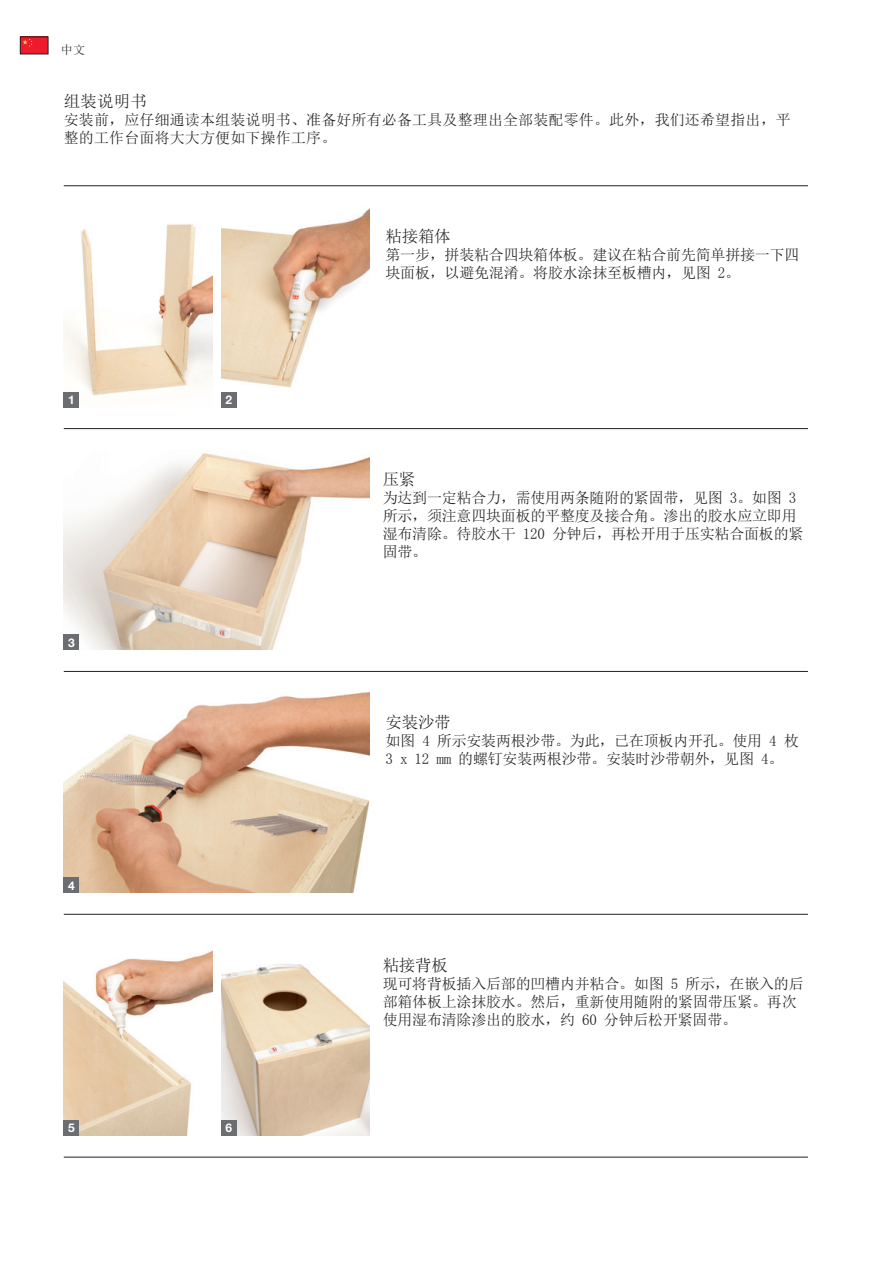
<style>
.page{position:relative;width:893px;height:1263px;background:#fff}
.page>*{position:absolute;margin:0;border:0;box-sizing:border-box;transform-origin:0 0}
.t1{font:16.5px "Sim Sun";letter-spacing:-.015em;color:#231f20}
.t2{font:15px/18px "Sim Sun";letter-spacing:-.015em;color:#231f20}
.t3{font:15px/18px "Sim Sun";letter-spacing:.01em;color:#231f20}
.t4{font:700 12px "Helvetica Neue LT Std";color:#fff}
.t5{font:12px "Sim Sun";color:#231f20}
</style>
<div class="page">
<div style="left:20px;top:37px;width:28px;height:17px;background:#ee1b2c"></div>
<svg style="left:23px;top:39px;width:9px;height:8px"></svg>
<hr style="left:64px;top:914px;width:744px;height:1px;background:#231f20">
<hr style="left:64px;top:671px;width:744px;height:1px;background:#231f20">
<hr style="left:64px;top:428px;width:744px;height:1px;background:#231f20">
<hr style="left:64px;top:185px;width:744px;height:1px;background:#231f20">
<hr style="left:64px;top:1157px;width:744px;height:1px;background:#231f20">
<img style="left:64px;top:693px;width:306px;height:200px">
<img style="left:64px;top:453px;width:306px;height:197px">
<img style="left:221px;top:208px;width:149px;height:199px">
<img style="left:64px;top:224px;width:149px;height:172px">
<img style="left:64px;top:950px;width:149px;height:185px">
<img style="left:221px;top:964px;width:149px;height:171px">
<div style="left:64px;top:878px;width:15px;height:15px;background:#6c6d70"></div>
<div style="left:64px;top:635px;width:15px;height:15px;background:#6c6d70"></div>
<div style="left:221px;top:392px;width:15px;height:15px;background:#6c6d70"></div>
<div style="left:64px;top:392px;width:15px;height:15px;background:#6c6d70"></div>
<div style="left:64px;top:1120px;width:15px;height:15px;background:#6c6d70"></div>
<div style="left:221px;top:1120px;width:15px;height:15px;background:#6c6d70"></div>
<p class="t5" style="left:61px;top:44px;width:26px">中文</p>
<p class="t1" style="left:64px;top:93px;width:85px">组装说明书</p>
<p class="t3" style="left:64px;top:111px;width:729px">安装前，应仔细通读本组装说明书、准备好所有必备工具及整理出全部装配零件。此外，我们还希望指出，平整的工作台面将大大方便如下操作工序。</p>
<p class="t4" style="left:68px;top:392px;width:8px">1</p>
<p class="t4" style="left:225px;top:392px;width:8px">2</p>
<p class="t4" style="left:68px;top:635px;width:8px">3</p>
<p class="t4" style="left:68px;top:878px;width:8px">4</p>
<p class="t4" style="left:68px;top:1121px;width:8px">5</p>
<p class="t4" style="left:225px;top:1121px;width:8px">6</p>
<p class="t1" style="left:386px;top:228px;width:67px">粘接箱体</p>
<p class="t2" style="left:386px;top:246px;width:415px">第一步，拼装粘合四块箱体板。建议在粘合前先简单拼接一下四块面板，以避免混淆。将胶水涂抹至板槽内，见图 2。</p>
<p class="t1" style="left:383px;top:471px;width:34px">压紧</p>
<p class="t2" style="left:383px;top:489px;width:422px">为达到一定粘合力，需使用两条随附的紧固带，见图 3。如图 3所示，须注意四块面板的平整度及接合角。渗出的胶水应立即用湿布清除。待胶水干 120 分钟后，再松开用于压实粘合面板的紧固带。</p>
<p class="t1" style="left:386px;top:714px;width:67px">安装沙带</p>
<p class="t2" style="left:386px;top:732px;width:415px">如图 4 所示安装两根沙带。为此，已在顶板内开孔。使用 4 枚<br>3 x 12 mm 的螺钉安装两根沙带。安装时沙带朝外，见图 4。</p>
<p class="t1" style="left:383px;top:957px;width:67px">粘接背板</p>
<p class="t2" style="left:383px;top:974px;width:422px">现可将背板插入后部的凹槽内并粘合。如图 5 所示，在嵌入的后部箱体板上涂抹胶水。然后，重新使用随附的紧固带压紧。再次使用湿布清除渗出的胶水，约 60 分钟后松开紧固带。</p>
</div>
